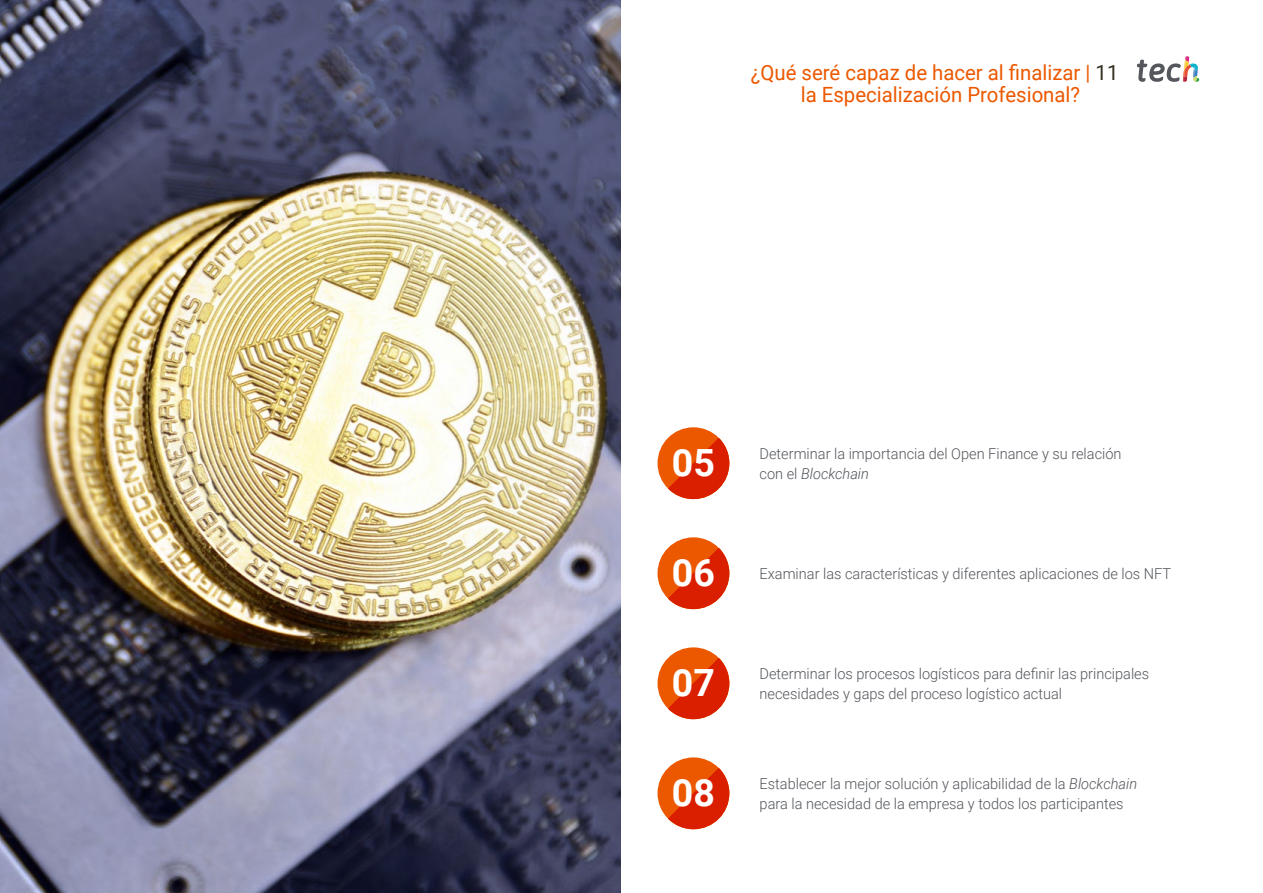
<style>
.page{position:relative;width:1263px;height:893px;background:#fff}
.page>*{position:absolute;margin:0;border:0;box-sizing:border-box;transform-origin:0 0}
.t1{font:700 37.5px "Roboto";color:#fff}
.t2{font:21px/22.5px "Roboto";color:#ec5800;text-align:center}
.t3{font:300 15px/19.5px "Roboto";color:#52555b}
.t4{font:italic 300 15px "Roboto";color:#52555b}
.s1{color:#312e20}
.s2{font-style:normal}
.s3{font-style:italic}
</style>
<div class="page">
<img style="left:0;top:0;width:621px;height:893px">
<div style="left:657px;top:537px;width:72px;height:72px;background:#ec5800;border-radius:50%"></div>
<svg style="left:668px;top:548px;width:61px;height:61px"></svg>
<div style="left:657px;top:757px;width:72px;height:72px;background:#ec5800;border-radius:50%"></div>
<svg style="left:668px;top:768px;width:61px;height:61px"></svg>
<div style="left:657px;top:647px;width:72px;height:72px;background:#ec5800;border-radius:50%"></div>
<svg style="left:668px;top:658px;width:61px;height:61px"></svg>
<div style="left:657px;top:427px;width:72px;height:72px;background:#ec5800;border-radius:50%"></div>
<svg style="left:668px;top:438px;width:61px;height:61px"></svg>
<svg style="left:1137px;top:56px;width:62px;height:26px"></svg>
<h2 class="t2" style="left:751px;top:60px;width:369px">¿Qué seré capaz de hacer al finalizar | <span class="s1">11 </span>la Especialización Profesional?</h2>
<h1 class="t1" style="left:672px;top:436px;width:45px">05</h1>
<p class="t3" style="left:760px;top:443px;width:363px">Determinar la importancia del Open Finance y su relación</p>
<p class="t4" style="left:760px;top:463px;width:111px"><span class="s2">con el</span> Blockchain</p>
<h1 class="t1" style="left:672px;top:546px;width:45px">06</h1>
<p class="t3" style="left:760px;top:563px;width:413px">Examinar las características y diferentes aplicaciones de los NFT</p>
<h1 class="t1" style="left:672px;top:656px;width:45px">07</h1>
<p class="t3" style="left:760px;top:663px;width:391px">Determinar los procesos logísticos para definir las principales necesidades y gaps del proceso logístico actual</p>
<h1 class="t1" style="left:672px;top:766px;width:45px">08</h1>
<p class="t3" style="left:760px;top:773px;width:379px">Establecer la mejor solución y aplicabilidad de la <span class="s3">Blockchain </span>para la necesidad de la empresa y todos los participantes</p>
</div>
